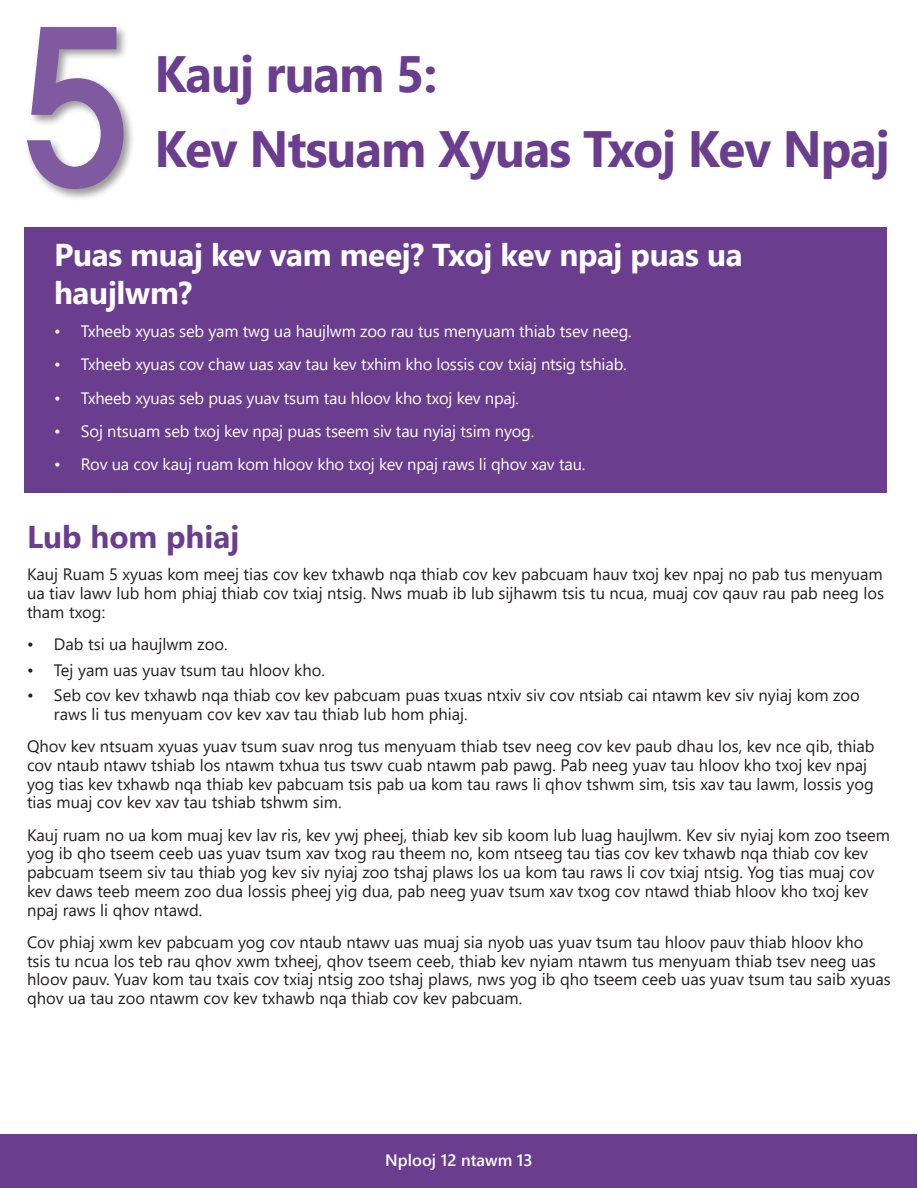
<style>
.page{position:relative;width:918px;height:1188px;background:#fff}
.page>*{position:absolute;margin:0;border:0;box-sizing:border-box;transform-origin:0 0}
.t1{font:700 51px/74.7px "Segoe UI";letter-spacing:-.02em;color:#6a3d8f}
.t2{font:700 31.5px/37.8px "Segoe UI";letter-spacing:-.01em;color:#fff}
.t3{font:700 31.5px "Segoe UI";color:#6a3d8f}
.t4{font:16.5px/18.8px "Segoe UI";color:#231f20}
.t5{font:16.5px "Segoe UI";letter-spacing:-.01em;color:#fff}
.t6{font:600 16.5px "Segoe UI";color:#fff}
</style>
<div class="page">
<div style="left:24px;top:227px;width:862px;height:265px;background:#6a3d8f"></div>
<div style="left:25px;top:24px;width:111px;height:177px;background:#231f20;opacity:.55"></div>
<svg style="left:25px;top:24px;width:104px;height:171px"></svg>
<div style="left:1px;top:1135px;width:916px;height:53px;background:#6a3d8f"></div>
<h1 class="t1" style="left:154px;top:33px;width:737px">Kauj ruam 5:<br>Kev Ntsuam Xyuas Txoj Kev Npaj</h1>
<h2 class="t2" style="left:54px;top:233px;width:690px">Puas muaj kev vam meej? Txoj kev npaj puas ua haujlwm?</h2>
<p class="t5" style="left:54px;top:316px;width:579px">• Txheeb xyuas seb yam twg ua haujlwm zoo rau tus menyuam thiab tsev neeg.</p>
<p class="t5" style="left:54px;top:349px;width:574px">• Txheeb xyuas cov chaw uas xav tau kev txhim kho lossis cov txiaj ntsig tshiab.</p>
<p class="t5" style="left:54px;top:382px;width:467px">• Txheeb xyuas seb puas yuav tsum tau hloov kho txoj kev npaj.</p>
<p class="t5" style="left:54px;top:415px;width:482px">• Soj ntsuam seb txoj kev npaj puas tseem siv tau nyiaj tsim nyog.</p>
<p class="t5" style="left:54px;top:449px;width:533px">• Rov ua cov kauj ruam kom hloov kho txoj kev npaj raws li qhov xav tau.</p>
<h2 class="t3" style="left:27px;top:507px;width:214px">Lub hom phiaj</h2>
<p class="t4" style="left:27px;top:564px;width:859px;text-align:justify">Kauj Ruam 5 xyuas kom meej tias cov kev txhawb nqa thiab cov kev pabcuam hauv txoj kev npaj no pab tus menyuam ua tiav lawv lub hom phiaj thiab cov txiaj ntsig. Nws muab ib lub sijhawm tsis tu ncua, muaj cov qauv rau pab neeg los tham txog:</p>
<p class="t4" style="left:27px;top:634px;width:202px">• Dab tsi ua haujlwm zoo.</p>
<p class="t4" style="left:27px;top:659px;width:299px">• Tej yam uas yuav tsum tau hloov kho.</p>
<p class="t4" style="left:54px;top:684px;width:807px;text-indent:-27px">• Seb cov kev txhawb nqa thiab cov kev pabcuam puas txuas ntxiv siv cov ntsiab cai ntawm kev siv nyiaj kom zoo raws li tus menyuam cov kev xav tau thiab lub hom phiaj.</p>
<p class="t4" style="left:27px;top:735px;width:849px">Qhov kev ntsuam xyuas yuav tsum suav nrog tus menyuam thiab tsev neeg cov kev paub dhau los, kev nce qib, thiab cov ntaub ntawv tshiab los ntawm txhua tus tswv cuab ntawm pab pawg. Pab neeg yuav tau hloov kho txoj kev npaj yog tias kev txhawb nqa thiab kev pabcuam tsis pab ua kom tau raws li qhov tshwm sim, tsis xav tau lawm, lossis yog tias muaj cov kev xav tau tshiab tshwm sim.</p>
<p class="t4" style="left:27px;top:824px;width:864px">Kauj ruam no ua kom muaj kev lav ris, kev ywj pheej, thiab kev sib koom lub luag haujlwm. Kev siv nyiaj kom zoo tseem yog ib qho tseem ceeb uas yuav tsum xav txog rau theem no, kom ntseeg tau tias cov kev txhawb nqa thiab cov kev pabcuam tseem siv tau thiab yog kev siv nyiaj zoo tshaj plaws los ua kom tau raws li cov txiaj ntsig. Yog tias muaj cov kev daws teeb meem zoo dua lossis pheej yig dua, pab neeg yuav tsum xav txog cov ntawd thiab hloov kho txoj kev npaj raws li qhov ntawd.</p>
<p class="t4" style="left:27px;top:931px;width:865px">Cov phiaj xwm kev pabcuam yog cov ntaub ntawv uas muaj sia nyob uas yuav tsum tau hloov pauv thiab hloov kho tsis tu ncua los teb rau qhov xwm txheej, qhov tseem ceeb, thiab kev nyiam ntawm tus menyuam thiab tsev neeg uas hloov pauv. Yuav kom tau txais cov txiaj ntsig zoo tshaj plaws, nws yog ib qho tseem ceeb uas yuav tsum tau saib xyuas qhov ua tau zoo ntawm cov kev txhawb nqa thiab cov kev pabcuam.</p>
<p class="t6" style="left:385px;top:1145px;width:149px">Nplooj 12 ntawm 13</p>
</div>
